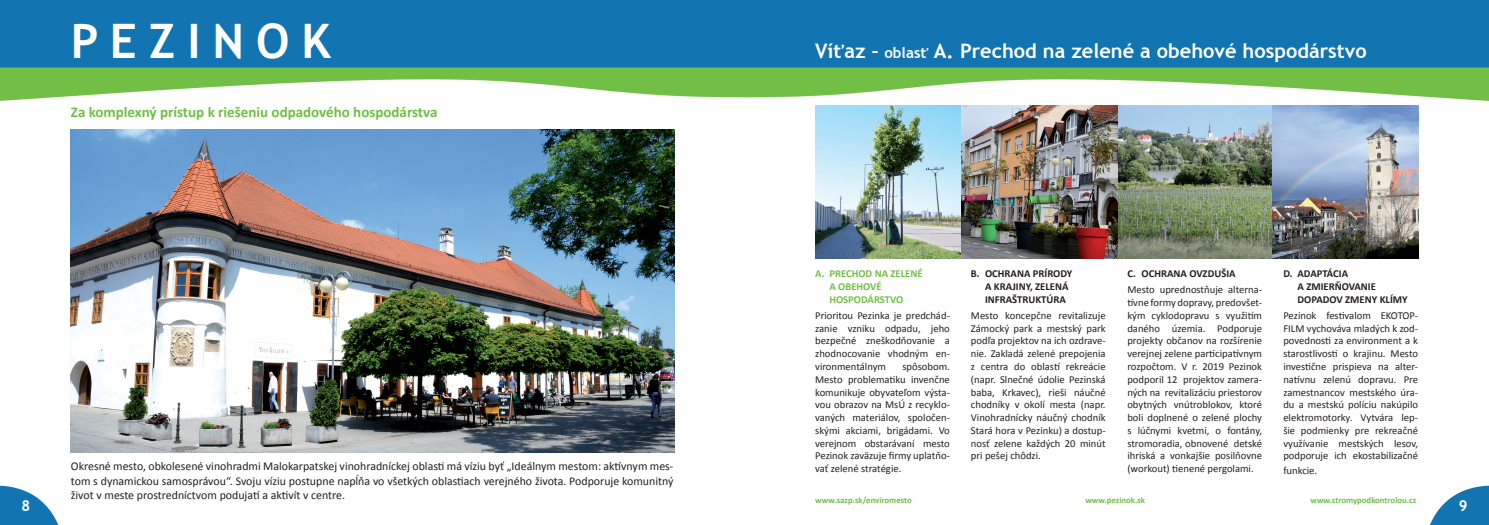
<style>
.page{position:relative;width:1489px;height:525px;background:#fff}
.page>*{position:absolute;margin:0;border:0;box-sizing:border-box;transform-origin:0 0}
.t1{font:700 47.5px "Trebuchet MS";letter-spacing:.25em;color:#fff}
.t2{font:700 20px "Trebuchet MS";color:#fff}
.t3{font:700 15px "Calibri";color:#70bf46}
.t4{font:700 15px "Trebuchet MS";color:#fff}
.t5{font:11.88px/14.2px "Calibri";color:#231f20;text-align:justify}
.t6{font:10.62px/12.8px "Calibri";color:#231f20;text-align:justify}
.t7{font:700 10.62px/12.8px "Calibri";color:#231f20}
.t8{font:700 10.62px/12.8px "Calibri";color:#70bf46}
.t9{font:700 8.75px "Calibri";color:#70bf46}
.s1{font-size:15px}
</style>
<div class="page">
<img style="left:762px;top:0;width:726px;height:524px">
<img style="left:0;top:0;width:762px;height:524px">
<img style="left:71px;top:129px;width:603px;height:323px">
<img style="left:1117px;top:106px;width:155px;height:152px">
<img style="left:815px;top:106px;width:146px;height:152px">
<img style="left:961px;top:106px;width:156px;height:152px">
<img style="left:1272px;top:106px;width:145px;height:152px">
<h1 class="t1" style="left:71px;top:12px;width:261px">pE z INOK</h1>
<p class="t3" style="left:71px;top:102px;width:368px">Za komplexný prístup k riešeniu odpadového hospodárstva</p>
<h2 class="t2" style="left:815px;top:39px;width:553px">Víťaz – <span class="s1">oblasť</span> A. prechod na zelené a obehové hospodárstvo</h2>
<p class="t8" style="left:829px;top:266px;width:95px;text-indent:-14px">A. PRECHOD NA ZELENÉ<br>A OBEHOVÉ<br>HOSPODÁRSTVO</p>
<p class="t6" style="left:815px;top:308px;width:136px">Prioritou Pezinka je predchád&shy;zanie vzniku odpadu, jeho bezpečné zneškodňovanie a zhodnocovanie vhodným en&shy;vironmentálnym</p>
<p class="t7" style="left:985px;top:266px;width:89px;text-indent:-14px">B. OCHRANA PRÍRODY<br>A KRAJINY, ZELENÁ<br>INFRAŠTRUKTÚRA</p>
<p class="t6" style="left:970px;top:308px;width:136px">Mesto koncepčne revitalizuje Zámocký park a mestský park podľa projektov na ich ozdrave&shy;nie. Zakladá zelené prepojenia z centra do oblastí rekreácie (napr. Slnečné údolie Pezinská baba, Krkavec), rieši náučné chodníky v okolí mesta (napr.<br>Vinohradnícky náučný chodník Stará hora v Pezinku) a dostup&shy;nosť zelene každých 20 minút pri pešej chôdzi.</p>
<p class="t7" style="left:1127px;top:266px;width:110px">C. OCHRANA OVZDUŠIA</p>
<p class="t6" style="left:1127px;top:283px;width:136px">Mesto uprednostňuje alterna&shy;tívne formy dopravy, predovšet&shy;kým cyklodopravu s využitím daného územia. Podporuje projekty občanov na rozšírenie verejnej zelene participatívnym rozpočtom. V r. 2019 Pezinok podporil 12 projektov zamera&shy;ných na revitalizáciu priestorov obytných vnútroblokov, ktoré boli doplnené o zelené plochy s lúčnymi kvetmi, o fontány, stromoradia, obnovené detské ihriská a vonkajšie posilňovne (workout) tienené pergolami.</p>
<p class="t7" style="left:1297px;top:266px;width:112px;text-indent:-14px">D. ADAPTÁCIA<br>A ZMIERŇOVANIE<br>DOPADOV ZMENY KLÍMY</p>
<p class="t6" style="left:1283px;top:308px;width:136px">Pezinok festivalom EKOTOP-FILM vychováva mladých k zod&shy;povednosti za environment a k starostlivosti o krajinu. Mesto investične prispieva na alter&shy;natívnu zelenú dopravu. Pre zamestnancov mestského úra&shy;du a mestskú políciu nakúpilo elektromotorky. Vytvára lep&shy;šie podmienky pre rekreačné využívanie mestských lesov, podporuje ich ekostabilizačné</p>
<p class="t6" style="left:1283px;top:463px;width:35px">funkcie.</p>
<p class="t6" style="left:815px;top:359px;width:136px;text-indent:87px">spôsobom.<br>Mesto problematiku invenčne komunikuje obyvateľom výsta&shy;vou obrazov na MsÚ z recyklo&shy;vaných materiálov, spoločen&shy;skými akciami, brigádami. Vo verejnom obstarávaní mesto Pezinok zaväzuje firmy uplatňo&shy;vať zelené stratégie.</p>
<p class="t9" style="left:815px;top:494px;width:98px">www.sazp.sk/enviromesto</p>
<p class="t5" style="left:71px;top:458px;width:604px">Okresné mesto, obkolesené vinohradmi Malokarpatskej vinohradníckej oblasti má víziu byť „Ideálnym mestom: aktívnym mes&shy;tom s dynamickou samosprávou“. Svoju víziu postupne napĺňa vo všetkých oblastiach verejného života. Podporuje komunitný život v meste prostredníctvom podujatí a aktivít v centre.</p>
<p class="t9" style="left:1085px;top:494px;width:61px">www.pezinok.sk</p>
<p class="t9" style="left:1310px;top:494px;width:107px">www.stromypodkontrolou.cz</p>
<h3 class="t4" style="left:21px;top:496px;width:10px">8</h3>
<h3 class="t4" style="left:1458px;top:496px;width:10px">9</h3>
</div>
